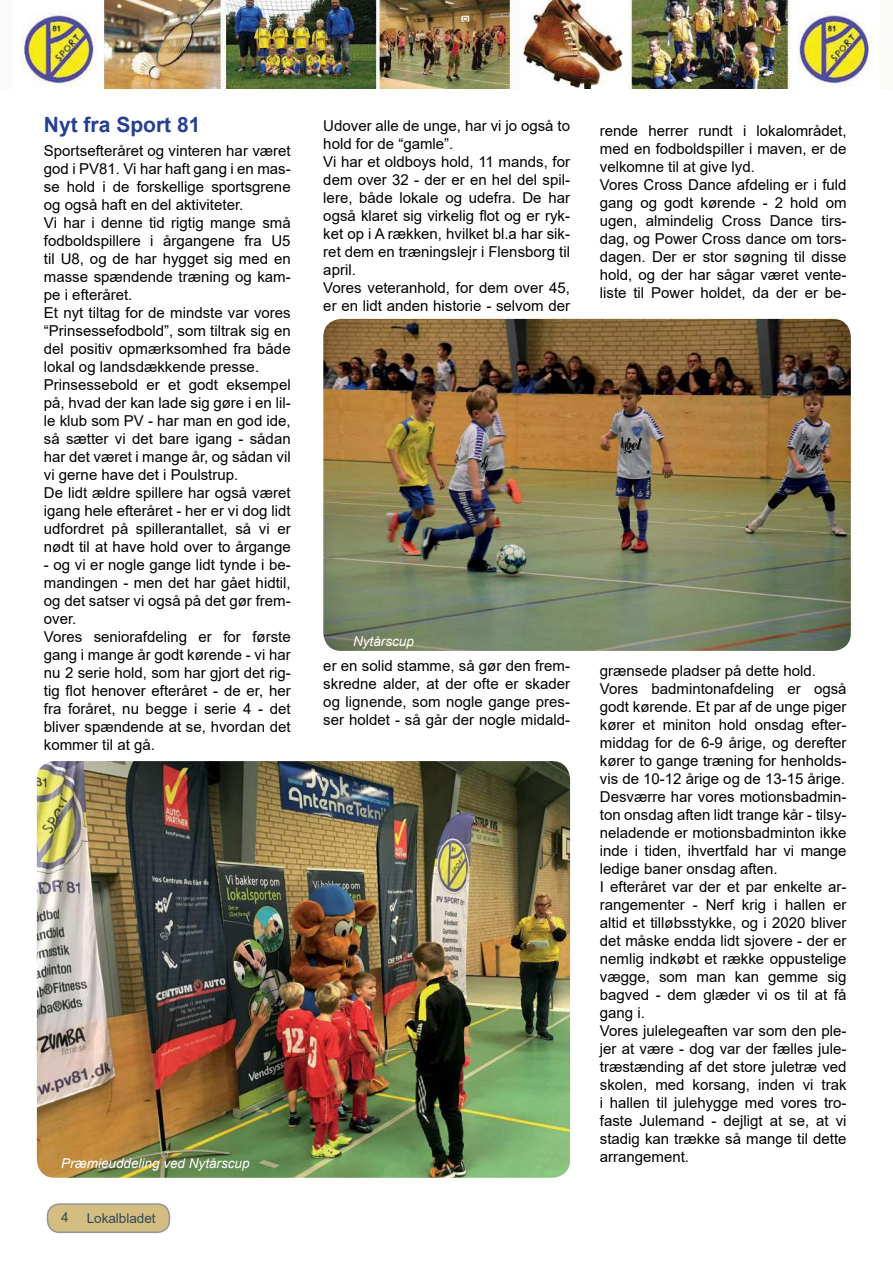
<style>
.page{position:relative;width:893px;height:1263px;background:#fff}
.page>*{position:absolute;margin:0;border:0;box-sizing:border-box;transform-origin:0 0}
.t1{font:700 21px "Arial";color:#25408f}
.t2{font:15px/18px "Arial";color:#000}
.t3{font:italic 13.5px "Arial";color:#fff}
.t4{font:13.5px "Arial";color:#2f4858}
</style>
<div class="page">
<div style="left:48px;top:1204px;width:121px;height:28px;background:#d4bd80;border-radius:12px"></div>
<div style="left:47px;top:1203px;width:123px;height:30px;border:1px solid #939598;border-radius:12px"></div>
<img style="left:22px;top:0;width:863px;height:88px">
<img style="left:37px;top:761px;width:533px;height:417px;border-radius:18px">
<img style="left:323px;top:319px;width:527px;height:332px;border-radius:18px">
<h1 class="t1" style="left:44px;top:116px;width:158px">Nyt fra Sport 81</h1>
<p class="t2" style="left:44px;top:143px;width:248px">Sportsefteråret og vinteren har været god i PV81. Vi har haft gang i en mas&shy;se hold i de forskellige sportsgrene og også haft en del aktiviteter.<br>Vi har i denne tid rigtig mange små fodboldspillere i årgangene fra U5 til U8, og de har hygget sig med en masse spændende træning og kam&shy;pe i efteråret.<br>Et nyt tiltag for de mindste var vores “Prinsessefodbold”, som tiltrak sig en del positiv opmærksomhed fra både lokal og landsdækkende presse.<br>Prinsessebold er et godt eksempel på, hvad der kan lade sig gøre i en lil&shy;le klub som PV - har man en god ide, så sætter vi det bare igang - sådan har det været i mange år, og sådan vil vi gerne have det i Poulstrup.<br>De lidt ældre spillere har også været igang hele efteråret - her er vi dog lidt udfordret på spillerantallet, så vi er nødt til at have hold over to årgange</p>
<p class="t2" style="left:44px;top:557px;width:248px">- og vi er nogle gange lidt tynde i be&shy;mandingen - men det har gået hidtil, og det satser vi også på det gør frem&shy;over.<br>Vores seniorafdeling er for første gang i mange år godt kørende - vi har nu 2 serie hold, som har gjort det rig&shy;tig flot henover efteråret - de er, her fra foråret, nu begge i serie 4 - det bliver spændende at se, hvordan det kommer til at gå.</p>
<p class="t3" style="left:61px;top:1159px;width:190px">Præmieuddeling ved Nytårscup</p>
<p class="t4" style="left:61px;top:1212px;width:9px">4</p>
<p class="t4" style="left:87px;top:1213px;width:71px">Lokalbladet</p>
<p class="t2" style="left:323px;top:118px;width:248px">Udover alle de unge, har vi jo også to hold for de “gamle”.<br>Vi har et oldboys hold, 11 mands, for dem over 32 - der er en hel del spil&shy;lere, både lokale og udefra. De har også klaret sig virkelig flot og er ryk&shy;ket op i A rækken, hvilket bl.a har sik&shy;ret dem en træningslejr i Flensborg til april.<br>Vores veteranhold, for dem over 45, er en lidt anden historie - selvom der</p>
<p class="t2" style="left:600px;top:123px;width:248px">rende herrer rundt i lokalområdet, med en fodboldspiller i maven, er de velkomne til at give lyd.<br>Vores Cross Dance afdeling er i fuld gang og godt kørende - 2 hold om ugen, almindelig Cross Dance tirs&shy;dag, og Power Cross dance om tors&shy;dagen. Der er stor søgning til disse hold, og der har sågar været vente&shy;liste til Power holdet, da der er be-</p>
<p class="t3" style="left:353px;top:636px;width:62px">Nytårscup</p>
<p class="t2" style="left:323px;top:658px;width:248px;text-align:justify">er en solid stamme, så gør den frem&shy;skredne alder, at der ofte er skader og lignende, som nogle gange pres&shy;ser holdet - så går der nogle midald-</p>
<p class="t2" style="left:600px;top:663px;width:248px">grænsede pladser på dette hold.<br>Vores badmintonafdeling er også godt kørende. Et par af de unge piger kører et miniton hold onsdag efter&shy;middag for de 6-9 årige, og derefter kører to gange træning for henholds&shy;vis de 10-12 årige og de 13-15 årige.<br>Desværre har vores motionsbadmin&shy;ton onsdag aften lidt trange kår - tilsy&shy;neladende er motionsbadminton ikke inde i tiden, ihvertfald har vi mange ledige baner onsdag aften.<br>I efteråret var der et par enkelte ar&shy;rangementer - Nerf krig i hallen er altid et tilløbsstykke, og i 2020 bliver det måske endda lidt sjovere - der er nemlig indkøbt et række oppustelige vægge, som man kan gemme sig bagved - dem glæder vi os til at få gang i.<br>Vores julelegeaften var som den ple&shy;jer at være - dog var der fælles jule&shy;træstænding af det store juletræ ved skolen, med korsang, inden vi trak i hallen til julehygge med vores tro&shy;faste Julemand - dejligt at se, at vi stadig kan trække så mange til dette arrangement.</p>
</div>
